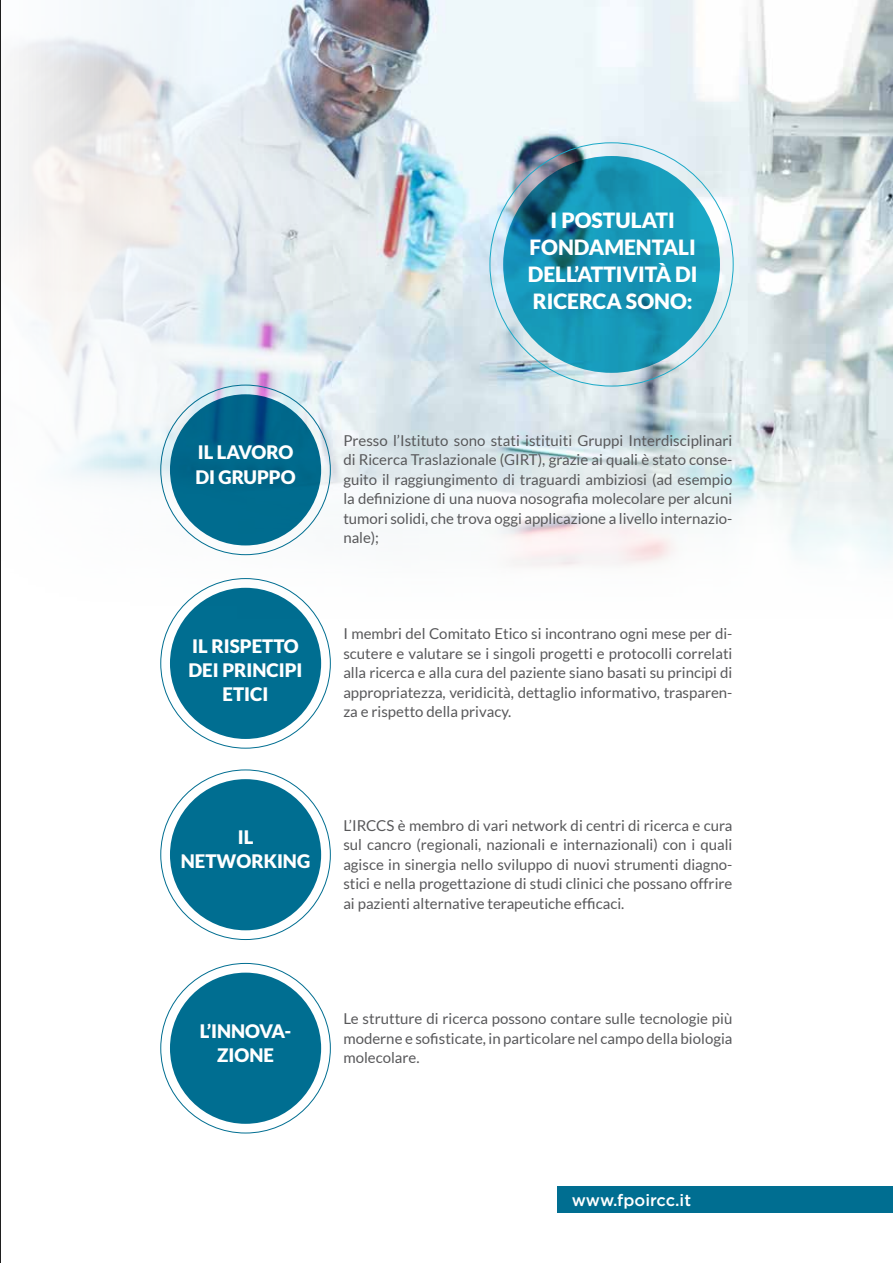
<style>
.page{position:relative;width:893px;height:1263px;background:#fff}
.page>*{position:absolute;margin:0;border:0;box-sizing:border-box;transform-origin:0 0}
.t1{font:900 21px/27px "Lato";color:#fff}
.t2{font:900 18.6px/24.2px "Lato";color:#fff;text-align:center}
.t3{font:500 16.5px "Gotham";color:#fff}
.t4{font:15px/19.5px "Lato";color:#58585a;text-align:justify}
</style>
<div class="page">
<img style="left:15px;top:0;width:878px;height:629px">
<img style="left:14px;top:105px;width:1px;height:114px">
<svg style="left:503px;top:156px;width:217px;height:217px;background:#1692b1"></svg>
<div style="left:170px;top:394px;width:151px;height:151px;background:#006e91;border-radius:50%"></div>
<div style="left:170px;top:588px;width:151px;height:151px;background:#006e91;border-radius:50%"></div>
<div style="left:170px;top:779px;width:151px;height:151px;background:#006e91;border-radius:50%"></div>
<div style="left:170px;top:973px;width:151px;height:151px;background:#006e91;border-radius:50%"></div>
<div style="left:557px;top:1186px;width:336px;height:26px;background:#006e91"></div>
<hr style="left:0;top:0;width:1px;height:1263px;background:#000">
<h1 class="t1" style="left:528px;top:207px;width:109px;text-indent:23px">I POSTULATI<br>FON DAMENTALI<br>DELL’ATTI</h1>
<h1 class="t1" style="left:533px;top:261px;width:163px;text-indent:90px">VITÀ DI<br>RICERCASONO</h1>
<h1 class="t1" style="left:687px;top:288px;width:7px">:</h1>
<p class="t2" style="left:195px;top:440px;width:71px;text-align:left">ILLAVORO<br>DI GRUPPO</p>
<p class="t2" style="left:188px;top:633px;width:116px">IL RISPETTO<br>DEI PRINCIPI<br>ETICI</p>
<p class="t4" style="left:343px;top:430px;width:391px">Presso l’Istituto sono stati istituiti Gruppi Interdisciplinari di Ricerca Traslazionale (GIRT), grazie ai quali è stato conse&shy;guito il raggiungimento di traguardi ambiziosi (ad esempio la definizione di una nuova nosografia molecolare per alcuni tumori solidi, che trova oggi applicazione a livello internazio&shy;nale);</p>
<p class="t4" style="left:343px;top:624px;width:391px">I membri del Comitato Etico si incontrano ogni mese per di&shy;scutere e valutare se i singoli progetti e protocolli correlati alla ricerca e alla cura del paziente siano basati su principi di appropriatezza, veridicità, dettaglio informativo, trasparen&shy;za e rispetto della privacy.</p>
<p class="t2" style="left:181px;top:825px;width:131px">IL<br>NETWORKING</p>
<p class="t4" style="left:343px;top:815px;width:391px">L’IRCCS è membro di vari network di centri di ricerca e cura sul cancro (regionali, nazionali e internazionali) con i quali agisce in sinergia nello sviluppo di nuovi strumenti diagno&shy;stici e nella progettazione di studi clinici che possano offrire ai pazienti alternative terapeutiche efficaci.</p>
<p class="t2" style="left:200px;top:1018px;width:93px">L’INNOVA-<br>ZIONE</p>
<p class="t4" style="left:343px;top:1009px;width:391px">Le strutture di ricerca possono contare sulle tecnologie più moderne e sofisticate, in particolare nel campo della biologia molecolare.</p>
<p class="t3" style="left:572px;top:1189px;width:121px">www.fpoircc.it</p>
</div>
